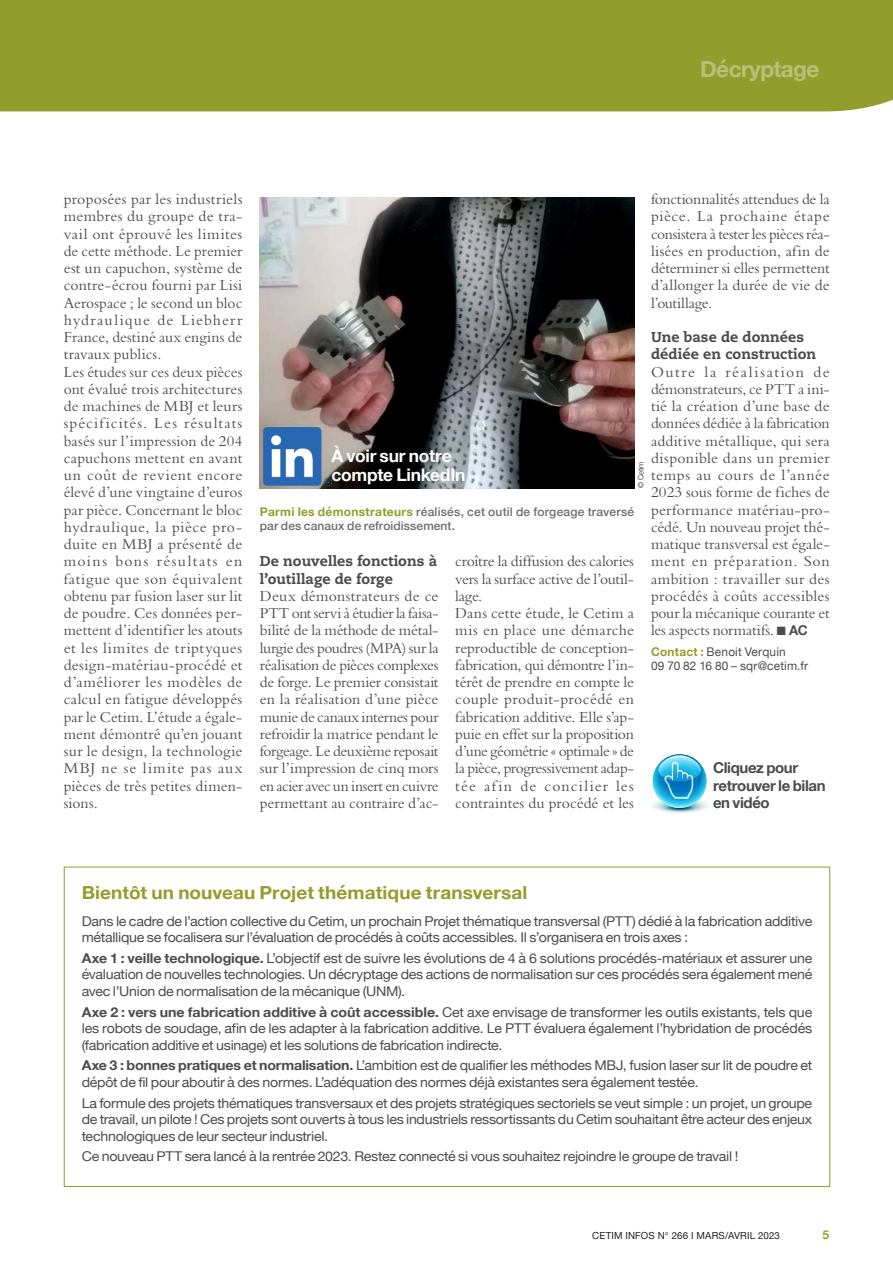
<style>
.page{position:relative;width:893px;height:1263px;background:#fff}
.page>*{position:absolute;margin:0;border:0;box-sizing:border-box;transform-origin:0 0}
.t1{font:700 22.5px "Helvetica Neue";letter-spacing:-.025em;color:#b9c07a}
.t2{font:700 18px "Helvetica Neue";letter-spacing:.005em;color:#939d2c;scale:1.05 1}
.t3{font:700 17.4px/19.4px "Helvetica Neue";letter-spacing:-.015em;color:#fff}
.t4{font:15.75px/17.2px "Bembo";letter-spacing:.01em;color:#4b4c4d;text-align:justify}
.t5{font:700 15px/17.2px "Helvetica Neue";letter-spacing:-.025em;color:#4b4c4d}
.t6{font:800 14.25px/17.2px "Caecilia";color:#4b4c4d}
.t7{font:13.5px/16.5px "Helvetica Neue";letter-spacing:-.02em;color:#4b4c4d;text-align:justify;scale:1.05 1}
.t8{font:500 12px/14.2px "Helvetica Neue";letter-spacing:.015em;color:#6c6d70}
.t9{font:12px/13.5px "Helvetica Neue";letter-spacing:.015em;color:#4b4c4d}
.t10{font:700 12px "Helvetica Neue";color:#939d2c}
.t11{font:9.75px "Helvetica Neue";letter-spacing:.015em;color:#231f20}
.t12{font:300 7.5px "Helvetica Neue";letter-spacing:-.005em;color:#231f20}
.s1{font-family:"Helvetica Neue";font-weight:700;font-size:13.5px}
.s2{font-weight:700;color:#939d2c}
.s3{font-weight:700}
</style>
<div class="page">
<div style="left:0;top:0;width:893px;height:111px;background:#939d2c"></div>
<svg style="left:652px;top:755px;width:56px;height:58px"></svg>
<img style="left:260px;top:197px;width:374px;height:292px">
<img style="left:264px;top:428px;width:67px;height:57px">
<h1 class="t1" style="left:700px;top:52px;width:121px">Décryptage</h1>
<p class="t4" style="left:64px;top:190px;width:180px;text-align:left">proposées par les industriels membres du groupe de tra&shy;vail ont éprouvé les limites de cette méthode. Le premier est un capuchon, système de contre-écrou fourni par Lisi<br>Aerospace ; le second un bloc hydraulique de Liebherr<br>France, destiné aux engins de travaux publics.<br>Les études sur ces deux pièces ont évalué trois architectures de machines de MBJ et leurs spécificités. Les résultats basés sur l’impression de 204 capuchons mettent en avant un coût de revient encore élevé d’une vingtaine d’euros par pièce. Concernant le bloc hydraulique, la pièce pro&shy;duite en MBJ a présenté de moins bons résultats en fatigue que son équivalent obtenu par fusion laser sur lit de poudre. Ces données per&shy;mettent d’identifier les atouts et les limites de triptyques design-matériau-procédé et d’améliorer les modèles de calcul en fatigue développés par le Cetim. L’étude a égale&shy;ment démontré qu’en jouant sur le design, la technologie<br>MBJ ne se limite pas aux pièces de très petites dimen&shy;sions.</p>
<p class="t4" style="left:651px;top:190px;width:180px">fonctionnalités attendues de la pièce. La prochaine étape consistera à tester les pièces réa&shy;lisées en production, afin de déterminer si elles permettent d’allonger la durée de vie de l’outillage.</p>
<p class="t6" style="left:651px;top:329px;width:167px">Une base de données dédiée en construction</p>
<p class="t4" style="left:651px;top:363px;width:180px">Outre la réalisation de démonstrateurs, ce PTT a ini&shy;tié la création d’une base de données dédiée à la fabrication additive métallique, qui sera disponible dans un premier temps au cours de l’année 2023 sous forme de fiches de performance matériau-pro&shy;cédé. Un nouveau projet thé&shy;matique transversal est égale&shy;ment en préparation. Son ambition : travailler sur des procédés à coûts accessibles pour la mécanique courante et les aspects normatifs. ■ <span class="s1">AC</span></p>
<p class="t9" style="left:651px;top:646px;width:159px"><span class="s2">Contact :</span> Benoit Verquin<br>09 70 82 16 80 – sqr@cetim.fr</p>
<p class="t3" style="left:331px;top:446px;width:136px">À voir sur notre compte LinkedIn</p>
<p class="t12" style="left:635px;top:488px;width:28px;rotate:-90deg">© Cetim</p>
<p class="t8" style="left:260px;top:503px;width:376px"><span class="s2">Parmi les démonstrateurs</span> réalisés, cet outil de forgeage traversé par des canaux de refroidissement.</p>
<p class="t6" style="left:260px;top:553px;width:179px">De nouvelles fonctions à l’outillage de forge</p>
<p class="t4" style="left:260px;top:587px;width:180px">Deux démonstrateurs de ce PTT ont servi à étudier la faisa&shy;bilité de la méthode de métal&shy;lurgie des poudres (MPA) sur la réalisation de pièces complexes de forge. Le premier consistait en la réalisation d’une pièce munie de canaux internes pour refroidir la matrice pendant le forgeage. Le deuxième reposait sur l’impression de cinq mors en acier avec un insert en cuivre permettant au contraire d’ac-</p>
<p class="t4" style="left:455px;top:553px;width:180px;text-align:left">croître la diffusion des calories vers la surface active de l’outil&shy;lage.<br>Dans cette étude, le Cetim a mis en place une démarche reproductible de conception&shy;fabrication, qui démontre l’in&shy;térêt de prendre en compte le couple produit-procédé en fabrication additive. Elle s’ap&shy;puie en effet sur la proposition d’une géométrie « optimale » de la pièce, progressivement adap&shy;tée afin de concilier les contraintes du procédé et les</p>
<p class="t5" style="left:713px;top:760px;width:114px">Cliquez pour retrouver le bilan en vidéo</p>
<p class="t2" style="left:82px;top:878px;width:426px">Bientôt un nouveau Projet thématique transversal</p>
<p class="t7" style="left:82px;top:913px;width:697px">Dans le cadre de l’action collective du Cetim, un prochain Projet thématique transversal (PTT) dédié à la fabrication additive métallique se focalisera sur l’évaluation de procédés à coûts accessibles. Il s’organisera en trois axes :</p>
<p class="t7" style="left:82px;top:950px;width:697px"><span class="s3">Axe 1 : veille technologique.</span> L’objectif est de suivre les évolutions de 4 à 6 solutions procédés-matériaux et assurer une évaluation de nouvelles technologies. Un décryptage des actions de normalisation sur ces procédés sera également mené avec l’Union de normalisation de la mécanique (UNM).</p>
<p class="t7" style="left:82px;top:1004px;width:697px"><span class="s3">Axe 2 : vers une fabrication additive à coût accessible.</span> Cet axe envisage de transformer les outils existants, tels que les robots de soudage, afin de les adapter à la fabrication additive. Le PTT évaluera également l’hybridation de procédés (fabrication additive et usinage) et les solutions de fabrication indirecte.</p>
<p class="t7" style="left:82px;top:1058px;width:697px"><span class="s3">Axe 3 : bonnes pratiques et normalisation.</span> L’ambition est de qualifier les méthodes MBJ, fusion laser sur lit de poudre et dépôt de fil pour aboutir à des normes. L’adéquation des normes déjà existantes sera également testée.</p>
<p class="t7" style="left:82px;top:1095px;width:697px">La formule des projets thématiques transversaux et des projets stratégiques sectoriels se veut simple : un projet, un groupe de travail, un pilote ! Ces projets sont ouverts à tous les industriels ressortissants du Cetim souhaitant être acteur des enjeux technologiques de leur secteur industriel.</p>
<p class="t7" style="left:82px;top:1149px;width:627px">Ce nouveau PTT sera lancé à la rentrée 2023. Restez connecté si vous souhaitez rejoindre le groupe de travail !</p>
<p class="t11" style="left:592px;top:1229px;width:189px">CETIM INFOS N° 266 I MARS/AVRIL 2023</p>
<p class="t10" style="left:822px;top:1225px;width:8px">5</p>
</div>
